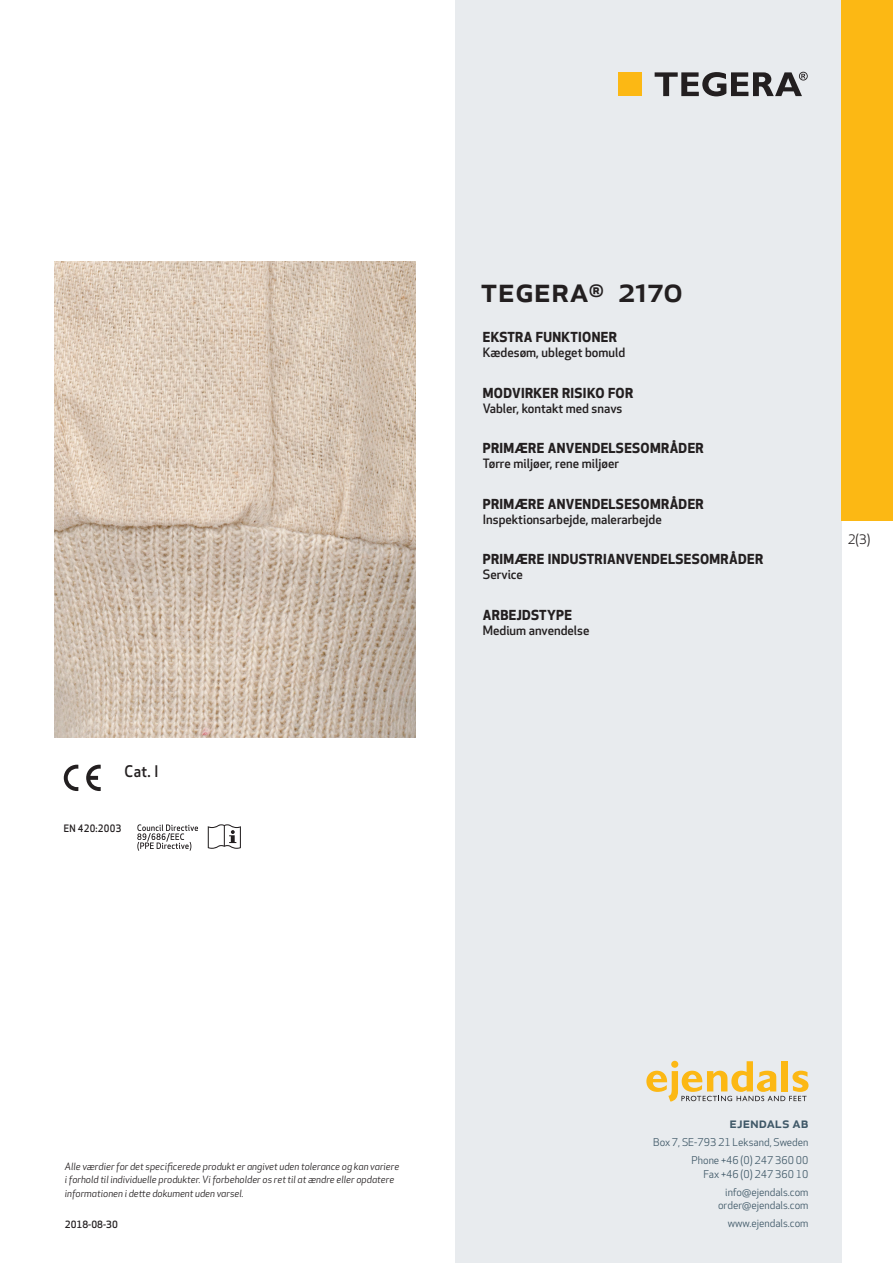
<style>
.page{position:relative;width:893px;height:1263px;background:#fff}
.page>*{position:absolute;margin:0;border:0;box-sizing:border-box;transform-origin:0 0}
.prodname{font:500 34.5px "Apex New";color:#231f20}
.Artikel{font:500 15.6px "Apex New";color:#231f20;scale:.95 1}
.t1{font:500 15px "Apex New";color:#405968}
.Funktion_body{font:700 13.5px "Apex New";letter-spacing:.025em;color:#231f20}
.t2{font:12.75px "Apex New";color:#231f20}
.Funktion_body-2{font:500 12.6px "Apex New";color:#231f20}
.t3{font:10.5px/18px "Apex New";color:#405968;text-align:right}
.t4{font:500 10.05px "Apex New";color:#231f20;scale:.95 1}
.t5{font:italic 9.75px/13.5px "Apex New";color:#231f20}
.Sidfot_datum{font:500 9.75px "Apex New";color:#231f20}
</style>
<div class="page">
<div style="left:455px;top:0;width:387px;height:1263px;background:#e8ebee"></div>
<svg style="left:646px;top:1061px;width:162px;height:40px"></svg>
<div style="left:842px;top:0;width:51px;height:520px;background:#fcb814"></div>
<div style="left:618px;top:72px;width:24px;height:24px;background:#fcb814"></div>
<svg style="left:655px;top:72px;width:153px;height:24px"></svg>
<svg style="left:86px;top:765px;width:15px;height:26px"></svg>
<svg style="left:64px;top:765px;width:14px;height:26px"></svg>
<svg style="left:137px;top:824px;width:61px;height:27px"></svg>
<svg style="left:208px;top:824px;width:33px;height:25px"></svg>
<img style="left:54px;top:261px;width:361px;height:477px">
<p class="Artikel" style="left:125px;top:761px;width:37px">Cat. I</p>
<p class="t4" style="left:64px;top:821px;width:62px">EN 420:2003</p>
<p class="prodname" style="left:480px;top:266px;width:204px">TEGERA<sup>®</sup> 2170</p>
<p class="Funktion_body" style="left:483px;top:327px;width:136px">EKSTRA FUNKTIONER</p>
<p class="Funktion_body-2" style="left:483px;top:344px;width:144px">Kædesøm, ubleget bomuld</p>
<p class="Funktion_body" style="left:483px;top:383px;width:152px">MODVIRKER RISIKO FOR</p>
<p class="Funktion_body-2" style="left:483px;top:399px;width:141px">Vabler, kontakt med snavs</p>
<p class="Funktion_body" style="left:483px;top:438px;width:222px">PRIMÆRE ANVENDELSESOMRÅDER</p>
<p class="Funktion_body-2" style="left:483px;top:455px;width:138px">Tørre miljøer, rene miljøer</p>
<p class="Funktion_body" style="left:483px;top:494px;width:222px">PRIMÆRE ANVENDELSESOMRÅDER</p>
<p class="Funktion_body-2" style="left:483px;top:511px;width:180px">Inspektionsarbejde, malerarbejde</p>
<p class="Funktion_body" style="left:483px;top:550px;width:282px">PRIMÆRE INDUSTRIANVENDELSESOMRÅDER</p>
<p class="Funktion_body-2" style="left:483px;top:566px;width:42px">Service</p>
<p class="Funktion_body" style="left:483px;top:605px;width:91px">ARBEJDSTYPE</p>
<p class="Funktion_body-2" style="left:483px;top:622px;width:108px">Medium anvendelse</p>
<p class="t2" style="left:848px;top:531px;width:24px">2(3)</p>
<p class="t5" style="left:65px;top:1159px;width:336px">Alle værdier for det specificerede produkt er angivet uden tolerance og kan variere i forhold til individuelle produkter. Vi forbeholder os ret til at ændre eller opdatere informationen i dette dokument uden varsel.</p>
<p class="Sidfot_datum" style="left:65px;top:1218px;width:54px">2018-08-30</p>
<h3 class="t1" style="left:729px;top:1113px;width:80px">ejendals ab</h3>
<p class="t3" style="left:653px;top:1133px;width:157px">Box 7, SE-793 21 Leksand, Sweden<br>Phone +46 (0) 247 360 00</p>
<p class="t3" style="left:703px;top:1165px;width:107px">Fax +46 (0) 247 360 10 info@ejendals.com</p>
<p class="t3" style="left:718px;top:1196px;width:92px">order@ejendals.com</p>
<p class="t3" style="left:728px;top:1215px;width:82px">www.ejendals.com</p>
</div>
